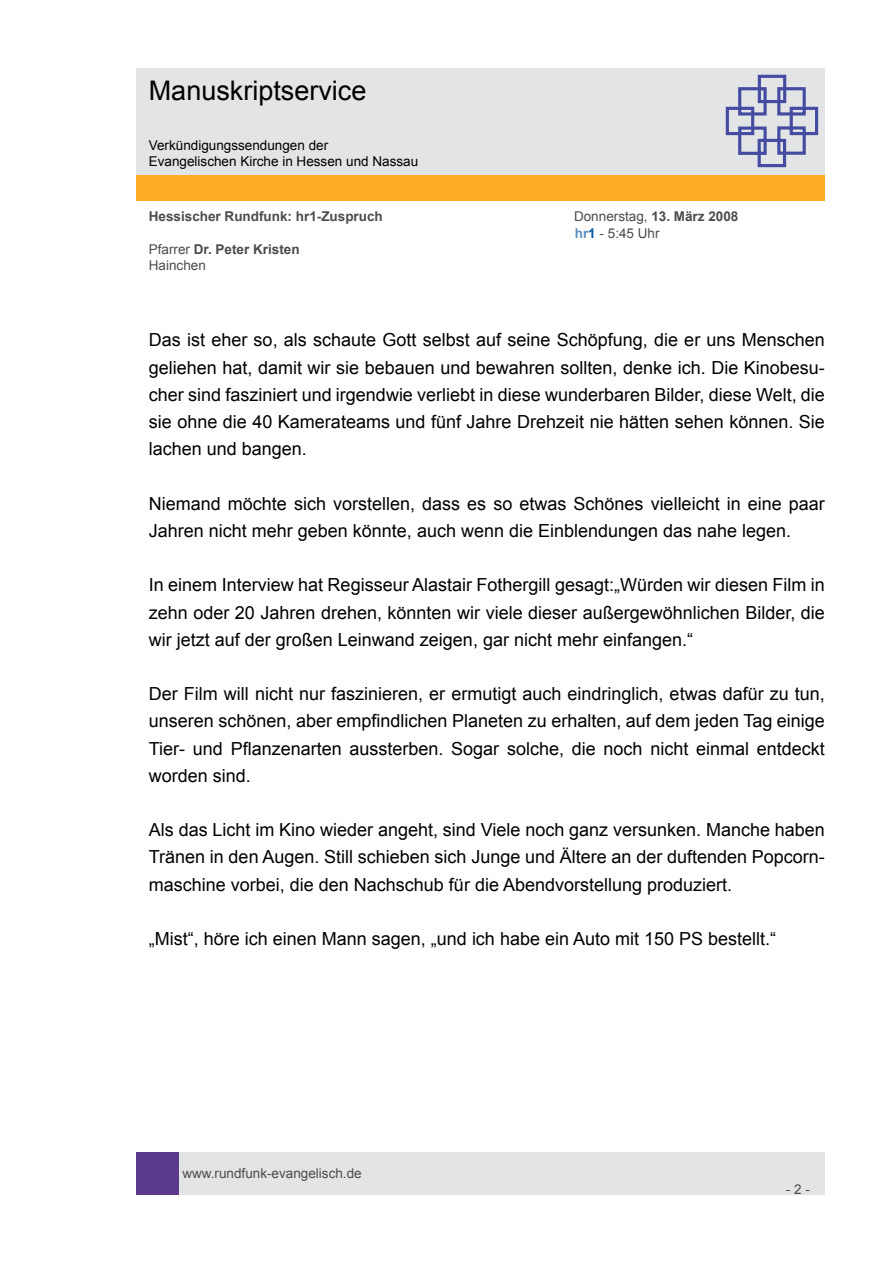
<style>
.page{position:relative;width:893px;height:1263px;background:#fff}
.page>*{position:absolute;margin:0;border:0;box-sizing:border-box;transform-origin:0 0}
.t1{font:27px "Arial";color:#000}
.t2{font:18px/27.2px "Arial";color:#000;text-align:justify}
.t3{font:13.5px/16.2px "Arial";color:#4c4c4c}
.t4{font:13.5px/16.2px "Arial";color:#000}
.t5{font:700 13.5px "Arial";color:#4c4c4c}
.s1{font-weight:700}
.s2{font-weight:700;color:#5b90c2}
.s3{font-weight:700;color:#0056a4}
</style>
<div class="page">
<div style="left:179px;top:1152px;width:646px;height:43px;background:#e3e4e5"></div>
<div style="left:136px;top:1152px;width:43px;height:43px;background:#5c3a8b"></div>
<div style="left:136px;top:175px;width:689px;height:26px;background:#ffad26"></div>
<div style="left:136px;top:68px;width:689px;height:106px;background:#e3e4e5"></div>
<svg style="left:725px;top:74px;width:94px;height:94px"></svg>
<h1 class="t1" style="left:149px;top:73px;width:219px">Manuskriptservice</h1>
<p class="t4" style="left:149px;top:137px;width:271px">Verkündigungssendungen der<br>Evangelischen Kirche in Hessen und Nassau</p>
<p class="t5" style="left:149px;top:208px;width:236px">Hessischer Rundfunk: hr1-Zuspruch</p>
<p class="t3" style="left:574px;top:209px;width:166px">Donnerstag, <span class="s1">13. März 2008 </span><span class="s2">hr</span><span class="s3">1</span> - 5:45 Uhr</p>
<p class="t3" style="left:149px;top:241px;width:152px">Pfarrer <span class="s1">Dr. Peter Kristen<br></span>Hainchen</p>
<p class="t2" style="left:149px;top:327px;width:678px">Das ist eher so, als schaute Gott selbst auf seine Schöpfung, die er uns Menschen geliehen hat, damit wir sie bebauen und bewahren sollten, denke ich. Die Kinobesu&shy;cher sind fasziniert und irgendwie verliebt in diese wunderbaren Bilder, diese Welt, die sie ohne die 40 Kamerateams und fünf Jahre Drehzeit nie hätten sehen können. Sie lachen und bangen.</p>
<p class="t2" style="left:149px;top:490px;width:678px">Niemand möchte sich vorstellen, dass es so etwas Schönes vielleicht in eine paar<br>Jahren nicht mehr geben könnte, auch wenn die Einblendungen das nahe legen.</p>
<p class="t2" style="left:149px;top:572px;width:678px">In einem Interview hat Regisseur Alastair Fothergill gesagt:„Würden wir diesen Film in zehn oder 20 Jahren drehen, könnten wir viele dieser außergewöhnlichen Bilder, die wir jetzt auf der großen Leinwand zeigen, gar nicht mehr einfangen.“</p>
<p class="t2" style="left:149px;top:680px;width:678px">Der Film will nicht nur faszinieren, er ermutigt auch eindringlich, etwas dafür zu tun, unseren schönen, aber empfindlichen Planeten zu erhalten, auf dem jeden Tag einige Tier- und Pflanzenarten aussterben. Sogar solche, die noch nicht einmal entdeckt worden sind.</p>
<p class="t2" style="left:149px;top:816px;width:678px">Als das Licht im Kino wieder angeht, sind Viele noch ganz versunken. Manche haben Tränen in den Augen. Still schieben sich Junge und Ältere an der duftenden Popcorn&shy;maschine vorbei, die den Nachschub für die Abendvorstellung produziert.</p>
<p class="t2" style="left:149px;top:925px;width:629px">„Mist“, höre ich einen Mann sagen, „und ich habe ein Auto mit 1 50 PS bestellt.“</p>
<p class="t3" style="left:182px;top:1165px;width:181px">www.rundfunk-evangelisch.de</p>
<p class="t3" style="left:786px;top:1181px;width:26px">- -</p>
</div>
